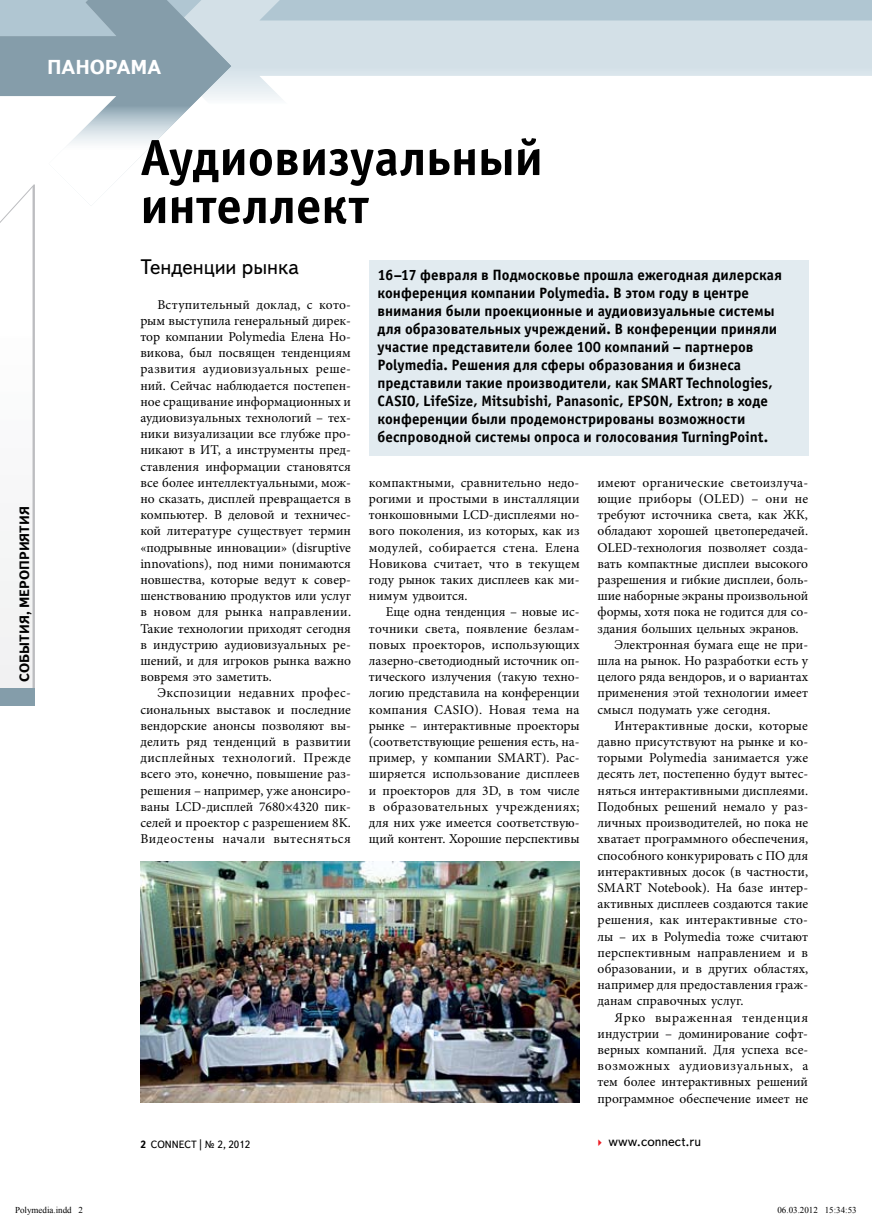
<style>
.page{position:relative;width:872px;height:1218px;background:#fff}
.page>*{position:absolute;margin:0;border:0;box-sizing:border-box;transform-origin:0 0}
.t1{font:700 51px/48px "Officina Sans C";letter-spacing:-.005em;color:#000}
.t2{font:21px "Text Book C";letter-spacing:-.005em;color:#000}
.t3{font:700 20.1px "Text Book C";letter-spacing:-.015em;color:#fff}
.t4{font:700 15px/18px "Officina Sans C";color:#000}
.t5{font:13.5px/16.2px "Minion Pro";color:#000;text-align:justify}
.t6{font:13.5px "Minion Pro";letter-spacing:.02em;color:#000}
.t7{font:13.5px "Minion Pro";letter-spacing:.05em;color:#000}
.t8{font:700 13.5px "Text Book C";color:#000}
.t9{font:13.5px "Text Book C";color:#000}
.t10{font:10.5px "Text Book C";color:#000}
.t11{font:9px "Times New Roman";color:#000}
.s1{font-weight:700}
.s2{color:#ed1c24}
</style>
<div class="page">
<svg style="left:231px;top:0;width:641px;height:100px"></svg>
<svg style="left:0;top:0;width:231px;height:206px"></svg>
<div style="left:0;top:688px;width:35px;height:17px;background:#849daa"></div>
<svg style="left:0;top:184px;width:35px;height:504px"></svg>
<div style="left:369px;top:261px;width:439px;height:195px;background:#e2ebf0"></div>
<img style="left:140px;top:861px;width:439px;height:241px">
<h3 class="t3" style="left:47px;top:56px;width:116px">ПАНОРАМА</h3>
<p class="t8" style="left:17px;top:682px;width:177px;rotate:-90deg">события, мероприятия</p>
<h1 class="t1" style="left:140px;top:135px;width:404px">Аудиовизуальный интеллект</h1>
<h2 class="t2" style="left:140px;top:256px;width:160px">Тенденции рынка</h2>
<p class="t5" style="left:140px;top:296px;width:212px;text-indent:17px">Вступительный доклад, с кото&shy;рым выступила генеральный дирек&shy;тор компании Polymedia Елена Но&shy;викова, был посвящен тенденциям развития аудиовизуальных реше&shy;ний. Сейчас наблюдается постепен&shy;ное сращивание информационных и аудиовизуальных технологий – тех&shy;ники визуализации все глубже про&shy;никают в ИТ, а инструменты пред&shy;ставления информации становятся все более интеллектуальными, мож&shy;но сказать, дисплей превращается в компьютер. В деловой и техничес&shy;кой литературе существует термин «подрывные инновации» (disruptive innovations), под ними понимаются новшества, которые ведут к совер&shy;шенствованию продуктов или услуг в новом для рынка направлении.<br>Такие технологии приходят сегодня в индустрию аудиовизуальных ре&shy;шений, и для игроков рынка важно вовремя это заметить.</p>
<p class="t5" style="left:140px;top:685px;width:212px;text-indent:17px">Экспозиции недавних профес&shy;сиональных выставок и последние вендорские анонсы позволяют вы&shy;делить ряд тенденций в развитии дисплейных технологий. Прежде всего это, конечно, повышение раз&shy;решения – например, уже анонсиро&shy;ваны LCD-дисплей 7680×4320 пик&shy;селей и проектор с разрешением 8K.<br>Видеостены начали вытесняться</p>
<p class="t4" style="left:377px;top:266px;width:406px">16–17 февраля в Подмосковье прошла ежегодная дилерская конференция компании Polymedia. В этом году в центре внимания были проекционные и аудиовизуальные системы для образовательных учреждений. В конференции приняли участие представители более 100 компаний – партнеров Polymedia. Решения для сферы образования и бизнеса представили такие производители, как SMART Technologies, CASIO, LifeSize, Mitsubishi, Panasonic, EPSON, Extron; в ходе конференции были продемонстрированы возможности беспроводной системы опроса и голосования TurningPoint.</p>
<p class="t5" style="left:369px;top:474px;width:212px">компактными, сравнительно недо&shy;рогими и простыми в инсталляции тонкошовными LCD-дисплеями но&shy;вого поколения, из которых, как из модулей, собирается стена. Елена Новикова считает, что в текущем году рынок таких дисплеев как ми&shy;нимум удвоится.</p>
<p class="t5" style="left:369px;top:604px;width:212px;text-indent:17px">Еще одна тенденция – новые ис&shy;точники света, появление безлам&shy;повых проекторов, использующих лазерно-светодиодный источник оп&shy;тического излучения (такую техно&shy;логию представила на конференции компания CASIO). Новая тема на рынке – интерактивные проекторы (соответствующие решения есть, на&shy;пример, у компании SMART). Рас&shy;ширяется использование дисплеев и проекторов для 3D, в том числе в образовательных учреждениях; для них уже имеется соответствую&shy;щий контент. Хорошие перспективы</p>
<p class="t6" style="left:597px;top:473px;width:212px">имеют органические светоизлуча-</p>
<p class="t6" style="left:597px;top:489px;width:212px">ющие приборы (OLED) – они не</p>
<p class="t5" style="left:597px;top:507px;width:212px">требуют источника света, как ЖК,</p>
<p class="t5" style="left:597px;top:523px;width:212px">обладают хорошей цветопередачей.</p>
<p class="t5" style="left:597px;top:539px;width:212px">OLED-технология позволяет созда-</p>
<p class="t5" style="left:597px;top:555px;width:212px">вать компактные дисплеи высокого</p>
<p class="t5" style="left:597px;top:571px;width:212px">разрешения и гибкие дисплеи, боль-</p>
<p class="t5" style="left:597px;top:588px;width:212px">шие наборные экраны произвольной</p>
<p class="t5" style="left:597px;top:604px;width:212px">формы, хотя пока не годится для со-</p>
<p class="t5" style="left:597px;top:620px;width:202px">здания больших цельных экранов.</p>
<p class="t5" style="left:614px;top:636px;width:195px">Электронная бумага еще не при-</p>
<p class="t5" style="left:597px;top:652px;width:212px">шла на рынок. Но разработки есть у</p>
<p class="t5" style="left:597px;top:669px;width:212px">целого ряда вендоров, и о вариантах</p>
<p class="t5" style="left:597px;top:685px;width:212px">применения этой технологии имеет</p>
<p class="t5" style="left:597px;top:701px;width:175px">смысл подумать уже сегодня.</p>
<p class="t5" style="left:614px;top:717px;width:195px">Интерактивные доски, которые</p>
<p class="t5" style="left:597px;top:733px;width:212px">давно присутствуют на рынке и ко-</p>
<p class="t5" style="left:597px;top:750px;width:212px">торыми Polymedia занимается уже</p>
<p class="t5" style="left:597px;top:766px;width:212px">десять лет, постепенно будут вытес-</p>
<p class="t5" style="left:597px;top:782px;width:212px">няться интерактивными дисплеями.</p>
<p class="t5" style="left:597px;top:798px;width:212px">Подобных решений немало у раз-</p>
<p class="t5" style="left:597px;top:814px;width:212px">личных производителей, но пока не</p>
<p class="t5" style="left:597px;top:831px;width:212px">хватает программного обеспечения,</p>
<p class="t5" style="left:597px;top:847px;width:212px">способного конкурировать с ПО для</p>
<p class="t5" style="left:597px;top:863px;width:212px">интерактивных досок (в частности,</p>
<p class="t5" style="left:597px;top:879px;width:212px">SMART Notebook). На базе интер-</p>
<p class="t5" style="left:597px;top:895px;width:212px">активных дисплеев создаются такие</p>
<p class="t5" style="left:597px;top:912px;width:212px">решения, как интерактивные сто-</p>
<p class="t5" style="left:597px;top:928px;width:212px">лы – их в Polymedia тоже считают</p>
<p class="t5" style="left:597px;top:944px;width:212px">перспективным направлением и в</p>
<p class="t5" style="left:597px;top:960px;width:212px">образовании, и в других областях,</p>
<p class="t5" style="left:597px;top:976px;width:212px">например для предоставления граж-</p>
<p class="t5" style="left:597px;top:993px;width:147px">данам справочных услуг.</p>
<p class="t7" style="left:614px;top:1008px;width:195px">Ярко выраженная тенденция</p>
<p class="t5" style="left:597px;top:1025px;width:210px">индустрии – доминирование софт-</p>
<p class="t5" style="left:597px;top:1041px;width:212px">верных компаний. Для успеха все-</p>
<p class="t7" style="left:597px;top:1056px;width:212px">возможных аудиовизуальных, а</p>
<p class="t5" style="left:597px;top:1074px;width:212px">тем более интерактивных решений</p>
<p class="t5" style="left:597px;top:1090px;width:212px">программное обеспечение имеет не</p>
<p class="t10" style="left:140px;top:1138px;width:111px"><span class="s1">2</span> CONNECT | № 2, 2012</p>
<p class="t9" style="left:594px;top:1133px;width:108px"><span class="s2">✔</span> www.connect.ru</p>
<p class="t11" style="left:15px;top:1204px;width:70px">Polymedia.indd 2</p>
<p class="t11" style="left:777px;top:1204px;width:81px">06.03.2012 15:34:53</p>
</div>
